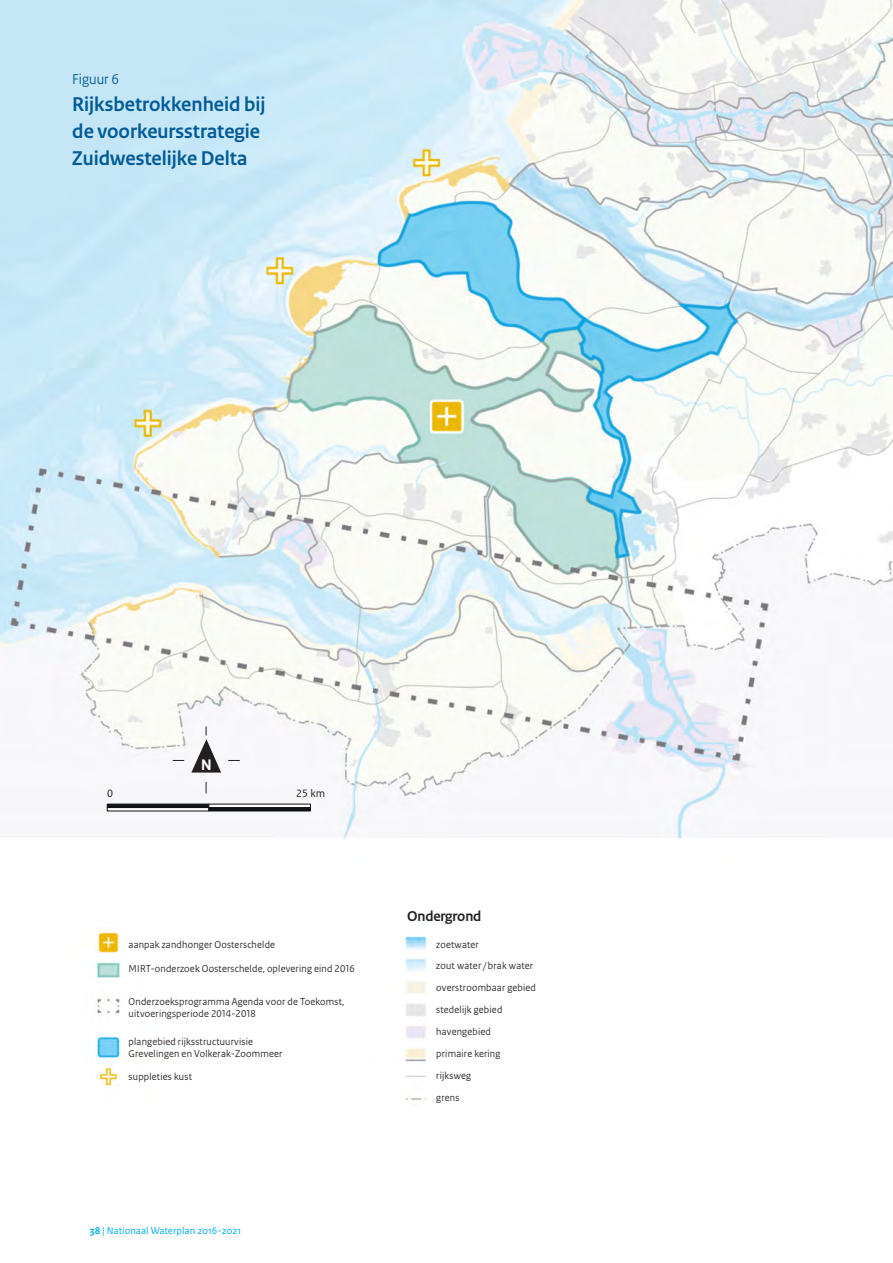
<style>
.page{position:relative;width:893px;height:1263px;background:#fff}
.page>*{position:absolute;margin:0;border:0;box-sizing:border-box;transform-origin:0 0}
._20_RO_Kader_Kop_Cya{font:700 21px/27px "Rijksoverheid Sans Heading";color:#005b97}
._20_RO_Kader_Kop_Cya-2{font:700 15px "Rijksoverheid Sans Heading";letter-spacing:-.01em;color:#231f20}
._20_RO_Kader_Kop_Cya-3{font:15px "Rijksoverheid Sans Heading";color:#005b97}
.t1{font:700 14.7px "Arial";color:#fff}
.t2{font:11.25px "Rijksoverheid Sans Text";color:#231f20}
._20_RO_Kader_Kop_Cya-4{font:10.5px/12px "Rijksoverheid Sans Heading";letter-spacing:.02em;color:#231f20}
._16_RO_Paginacijfer{font:10.5px "Rijksoverheid Sans Text";color:#00aeef}
.s1{font-weight:700}
</style>
<div class="page">
<img style="left:0;top:0;width:893px;height:1100px">
<svg style="left:107px;top:808px;width:102px;height:3px"></svg>
<hr style="left:107px;top:804px;width:102px;height:4px;background:#111314">
<hr style="left:209px;top:807px;width:102px;height:4px;background:#111314">
<svg style="left:209px;top:804px;width:102px;height:4px"></svg>
<svg style="left:228px;top:760px;width:12px;height:1px"></svg>
<svg style="left:191px;top:726px;width:30px;height:46px"></svg>
<p class="_20_RO_Kader_Kop_Cya-3" style="left:72px;top:70px;width:48px">Figuur 6</p>
<p class="_20_RO_Kader_Kop_Cya" style="left:72px;top:91px;width:195px">Rijksbetrokkenheid bij de voorkeursstrategie<br>Zuidwestelijke Delta</p>
<h3 class="t1" style="left:201px;top:755px;width:12px">N</h3>
<p class="t2" style="left:107px;top:787px;width:7px">0</p>
<p class="t2" style="left:296px;top:787px;width:30px">25 km</p>
<p class="_20_RO_Kader_Kop_Cya-4" style="left:129px;top:938px;width:148px">aanpak zandhonger Oosterschelde</p>
<p class="_20_RO_Kader_Kop_Cya-4" style="left:129px;top:962px;width:228px">MIRT-onderzoek Oosterschelde, oplevering eind 2016</p>
<p class="_20_RO_Kader_Kop_Cya-4" style="left:129px;top:995px;width:217px">Onderzoeksprogramma Agenda voor de Toekomst, uitvoeringsperiode 2014-2018</p>
<p class="_20_RO_Kader_Kop_Cya-4" style="left:129px;top:1036px;width:155px">plangebied rijksstructuurvisie<br>Grevelingen en Volkerak-Zoommeer</p>
<p class="_20_RO_Kader_Kop_Cya-4" style="left:129px;top:1070px;width:65px">suppleties kust</p>
<p class="_16_RO_Paginacijfer" style="left:90px;top:1224px;width:153px"><span class="s1">38</span> | Nationaal Waterplan 2016-2021</p>
<p class="_20_RO_Kader_Kop_Cya-2" style="left:407px;top:908px;width:76px">Ondergrond</p>
<p class="_20_RO_Kader_Kop_Cya-4" style="left:436px;top:938px;width:44px">zoetwater</p>
<p class="_20_RO_Kader_Kop_Cya-4" style="left:436px;top:960px;width:98px">zout water / brak water</p>
<p class="_20_RO_Kader_Kop_Cya-4" style="left:436px;top:982px;width:101px">overstroombaar gebied</p>
<p class="_20_RO_Kader_Kop_Cya-4" style="left:436px;top:1004px;width:68px">stedelijk gebied</p>
<p class="_20_RO_Kader_Kop_Cya-4" style="left:436px;top:1026px;width:56px">havengebied</p>
<p class="_20_RO_Kader_Kop_Cya-4" style="left:436px;top:1048px;width:66px">primaire kering</p>
<p class="_20_RO_Kader_Kop_Cya-4" style="left:436px;top:1070px;width:36px">rijksweg</p>
<p class="_20_RO_Kader_Kop_Cya-4" style="left:436px;top:1091px;width:25px">grens</p>
</div>
